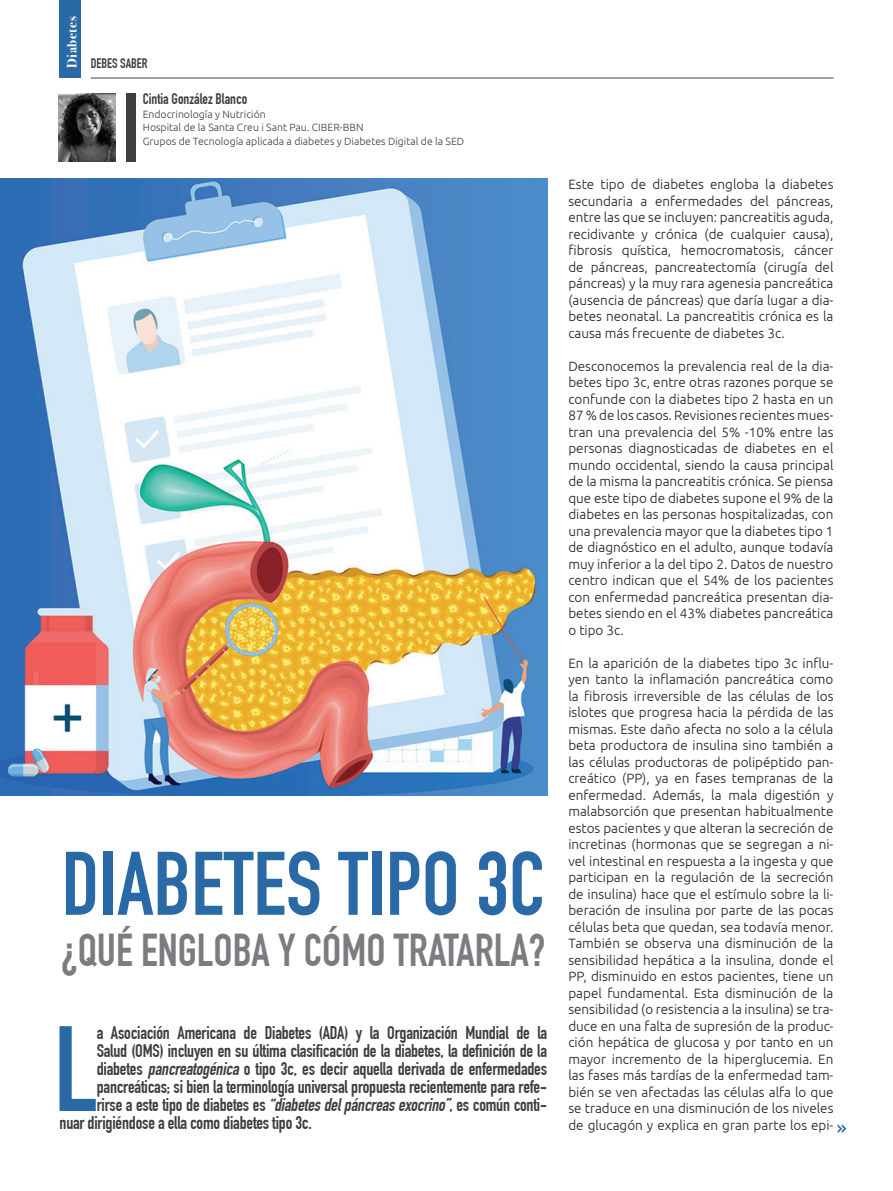
<style>
.page{position:relative;width:893px;height:1191px;background:#fff}
.page>*{position:absolute;margin:0;border:0;box-sizing:border-box;transform-origin:0 0}
.t1{font:119.1px "DIN Engschrift Std";color:#296aa6}
.t2{font:88.5px "DIN Engschrift Std";color:#296aa6}
.t3{font:45px "DIN Engschrift Std";color:#7a7c7f}
.t4{font:22.5px "DIN Engschrift Std";color:#296aa6}
.t5{font:18px "DIN Engschrift Std";letter-spacing:-.01em;color:#3e3e3f}
.t6{font:15px "DIN Engschrift Std";color:#3e3e3f}
.t7{font:300 13.5px/16.5px "Ubuntu";color:#231f20;text-align:justify}
.t8{font:13.5px "DIN Engschrift Std";color:#3e3e3f}
.t9{font:700 13.5px "Bodoni Svty Two ITCTT";letter-spacing:.04em;color:#fff}
.t10{font:300 10.5px/13.5px "Ubuntu";color:#3e3e3f}
.s1{font-style:italic}
</style>
<div class="page">
<hr style="left:91px;top:78px;width:742px;height:1px;background:#3e3e3f">
<div style="left:60px;top:0;width:21px;height:78px;background:#296aa6"></div>
<img style="left:58px;top:94px;width:57px;height:68px">
<div style="left:126px;top:94px;width:9px;height:68px;background:#3e3e3f"></div>
<img style="left:0;top:179px;width:547px;height:616px">
<p class="t9" style="left:61px;top:68px;width:53px;rotate:-90deg">Diabetes</p>
<p class="t8" style="left:91px;top:55px;width:58px">DEBES SABER</p>
<p class="t6" style="left:143px;top:90px;width:106px">Cintia González Blanco</p>
<p class="t10" style="left:143px;top:107px;width:323px">Endocrinología y Nutrición<br>Hospital de la Santa Creu i Sant Pau. CIBER-BBN<br>Grupos de Tecnología aplicada a diabetes y Diabetes Digital de la SED</p>
<p class="t2" style="left:62px;top:832px;width:485px">DIABETES TIPO 3C</p>
<p class="t3" style="left:61px;top:923px;width:486px">¿QUÉ ENGLOBA Y CÓMO TRATARLA?</p>
<p class="t1" style="left:54px;top:999px;width:46px">L</p>
<p class="t5" style="left:97px;top:1022px;width:452px">a Asociación Americana de Diabetes (ADA) y la Organización Mundial de la</p>
<p class="t5" style="left:97px;top:1040px;width:452px">Salud (OMS) incluyen en su última clasificación de la diabetes, la definición de la</p>
<p class="t5" style="left:97px;top:1058px;width:452px">diabetes <span class="s1">pancreatogénica</span> o tipo 3c, es decir aquella derivada de enfermedades</p>
<p class="t5" style="left:97px;top:1076px;width:452px">pancreáticas; si bien la terminología universal propuesta recientemente para refe-</p>
<p class="t5" style="left:97px;top:1094px;width:452px">rirse a este tipo de diabetes es <span class="s1">“diabetesdelpáncreasexocrino”</span>, es común conti-</p>
<p class="t5" style="left:60px;top:1112px;width:254px">nuar dirigiéndose a ella como diabetes tipo 3c.</p>
<p class="t7" style="left:568px;top:176px;width:267px">Este tipo de diabetes engloba la diabetes secundaria a enfermedades del páncreas, entre las que se incluyen: pancreatitis aguda, recidivante y crónica (de cualquier causa), fibrosis quística, hemocromatosis, cáncer de páncreas, pancreatectomía (cirugía del páncreas) y la muy rara agenesia pancreática (ausencia de páncreas) que daría lugar a dia&shy;betes neonatal. La pancreatitis crónica es la causa más frecuente de diabetes 3c.</p>
<p class="t7" style="left:568px;top:357px;width:267px">Desconocemos la prevalencia real de la dia&shy;betes tipo 3c, entre otras razones porque se confunde con la diabetes tipo 2 hasta en un 87 % de los casos. Revisiones recientes mues&shy;tran una prevalencia del 5% -10% entre las personas diagnosticadas de diabetes en el mundo occidental, siendo la causa principal de la misma la pancreatitis crónica. Se piensa que este tipo de diabetes supone el 9% de la diabetes en las personas hospitalizadas, con una prevalencia mayor que la diabetes tipo 1 de diagnóstico en el adulto, aunque todavía muy inferior a la del tipo 2. Datos de nuestro centro indican que el 54% de los pacientes con enfermedad pancreática presentan dia&shy;betes siendo en el 43% diabetes pancreática o tipo 3c.</p>
<p class="t7" style="left:568px;top:654px;width:267px">En la aparición de la diabetes tipo 3c influ&shy;yen tanto la inflamación pancreática como la fibrosis irreversible de las células de los islotes que progresa hacia la pérdida de las mismas. Este daño afecta no solo a la célula beta productora de insulina sino también a las células productoras de polipéptido pan&shy;creático (PP), ya en fases tempranas de la enfermedad. Además, la mala digestión y malabsorción que presentan habitualmente estos pacientes y que alteran la secreción de incretinas (hormonas que se segregan a ni&shy;vel intestinal en respuesta a la ingesta y que participan en la regulación de la secreción de insulina) hace que el estímulo sobre la li&shy;beración de insulina por parte de las pocas células beta que quedan, sea todavía menor.<br>También se observa una disminución de la sensibilidad hepática a la insulina, donde el PP, disminuido en estos pacientes, tiene un papel fundamental. Esta disminución de la sensibilidad (o resistencia a la insulina) se tra&shy;duce en una falta de supresión de la produc&shy;ción hepática de glucosa y por tanto en un mayor incremento de la hiperglucemia. En las fases más tardías de la enfermedad tam&shy;bién se ven afectadas las células alfa lo que se traduce en una disminución de los niveles de glucagón y explica en gran parte los epi-</p>
<p class="t4" style="left:837px;top:1113px;width:11px">»</p>
</div>
